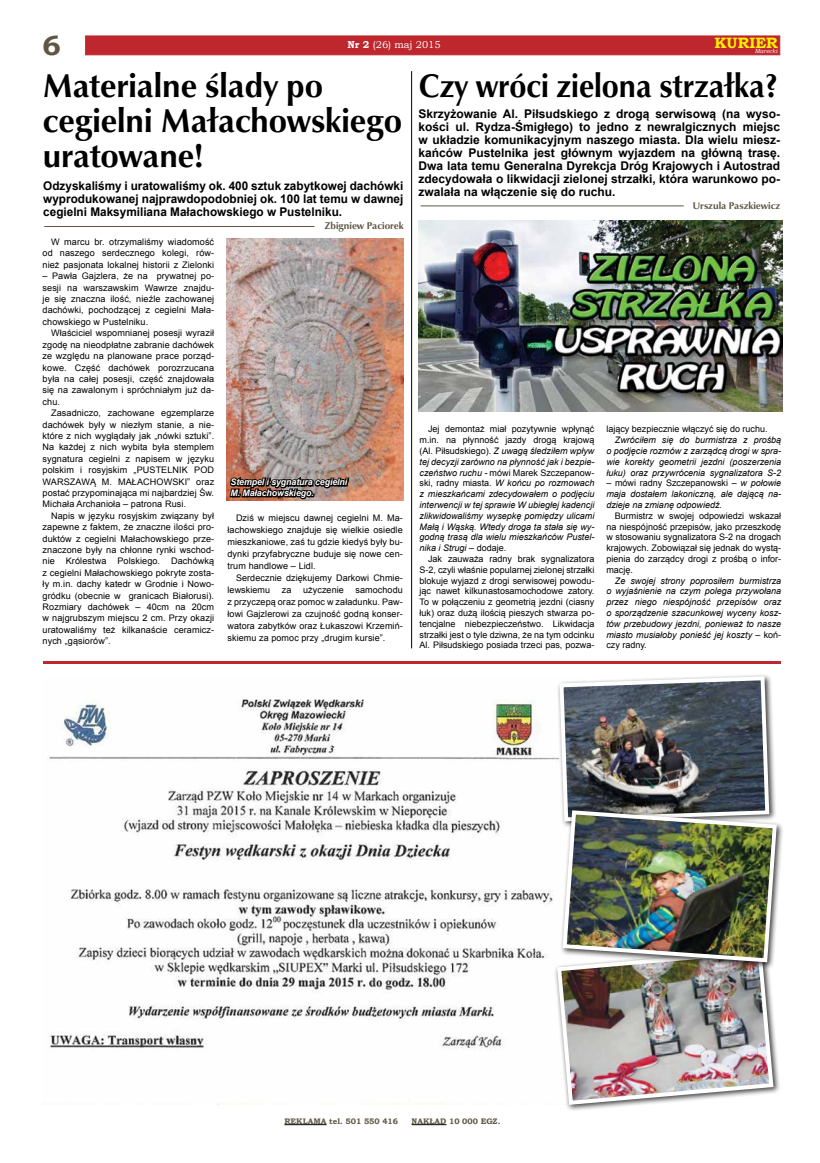
<style>
.page{position:relative;width:820px;height:1163px;background:#fff}
.page>*{position:absolute;margin:0;border:0;box-sizing:border-box;transform-origin:0 0}
.t1{font:700 34px/35px "Classico URW";color:#000}
.t2{font:700 33.7px "Classico URW";color:#000;scale:.91 1}
.t3{font:700 27.7px "Bookman Old Style";color:#5f5643}
.t4{font:700 15px "Bookman Old Style";color:#fff200}
.t5{font:700 12px/13px "Arial";color:#000;text-align:justify}
.t6{font:700 10px "Classico URW";color:#5f5643}
.t7{font:10px "Bookman Old Style";color:#fff}
.t8{font:9px/11.4px "Arial";letter-spacing:.01em;color:#000;text-align:justify}
.t9{font:italic 9px/10.8px "Arial";color:#000;text-align:justify}
.t10{font:italic 700 9px/10.8px "Arial";letter-spacing:-.01em;color:#fff}
.t11{font:700 8px "Bookman Old Style";color:#5f5643}
.t12{font:italic 6px "Bookman Old Style";color:#fff}
.s1{font-weight:700}
.s2{font-style:normal}
</style>
<div class="page">
<div style="left:85px;top:35px;width:695px;height:20px;background:#bf272e;border:1px solid #bf272e"></div>
<hr style="left:284px;top:1124px;width:42px;height:1px;background:#000">
<hr style="left:411px;top:1124px;width:35px;height:1px;background:#000">
<hr style="left:411px;top:71px;width:1px;height:577px;background:#000">
<hr style="left:44px;top:226px;width:270px;height:1px;background:#5f5643">
<hr style="left:420px;top:206px;width:263px;height:1px;background:#5f5643">
<img style="left:227px;top:238px;width:176px;height:262px">
<img style="left:228px;top:459px;width:122px;height:42px">
<img style="left:418px;top:220px;width:364px;height:191px">
<hr style="left:43px;top:660px;width:738px;height:3px;background:#bf272e">
<img style="left:44px;top:699px;width:510px;height:405px">
<div style="left:553px;top:946px;width:227px;height:165px;background:#000;opacity:.75"></div>
<div style="left:559px;top:807px;width:224px;height:162px;background:#000;opacity:.75"></div>
<img style="left:554px;top:675px;width:224px;height:431px">
<h3 class="t3" style="left:43px;top:26px;width:20px">6</h3>
<p class="t7" style="left:347px;top:39px;width:95px"><span class="s1">Nr 2</span> (26) maj 2015</p>
<h3 class="t4" style="left:714px;top:32px;width:65px">KURIER</h3>
<p class="t12" style="left:754px;top:47px;width:24px">Marecki</p>
<h1 class="t1" style="left:43px;top:68px;width:360px">Materialne ślady po cegielni Małachowskiego uratowane!</h1>
<h3 class="t5" style="left:43px;top:179px;width:361px">Odzyskaliśmy i uratowaliśmy ok. 400 sztuk zabytkowej dachówki wyprodukowanej najprawdopodobniej ok. 100 lat temu w dawnej cegielni Maksymiliana Małachowskiego w Pustelniku.</h3>
<p class="t6" style="left:324px;top:220px;width:81px">Zbigniew Paciorek</p>
<p class="t8" style="left:43px;top:236px;width:173px;text-indent:9px">W marcu br. otrzymaliśmy wiadomość od naszego serdecznego kolegi, rów&shy;nież pasjonata lokalnej historii z Zielonki</p>
<p class="t8" style="left:43px;top:270px;width:173px">– Pawła Gajzlera, że na prywatnej po&shy;sesji na warszawskim Wawrze znajdu&shy;je się znaczna ilość, nieźle zachowanej dachówki, pochodzącej z cegielni Mała&shy;chowskiego w Pustelniku.</p>
<p class="t8" style="left:43px;top:327px;width:173px;text-indent:9px">Właściciel wspomnianej posesji wyraził zgodę na nieodpłatne zabranie dachówek ze względu na planowane prace porząd&shy;kowe. Część dachówek porozrzucana była na całej posesji, część znajdowała się na zawalonym i spróchniałym już da&shy;chu.</p>
<p class="t8" style="left:43px;top:407px;width:173px;text-indent:9px">Zasadniczo, zachowane egzemplarze dachówek były w niezłym stanie, a nie&shy;które z nich wyglądały jak „nówki sztuki”.<br>Na każdej z nich wybita była stemplem sygnatura cegielni z napisem w języku polskim i rosyjskim „PUSTELNIK POD WARSZAWĄ M. MAŁACHOWSKI” oraz postać przypominająca mi najbardziej Św.<br>Michała Archanioła – patrona Rusi.</p>
<p class="t8" style="left:43px;top:510px;width:173px;text-indent:9px">Napis w języku rosyjskim związany był zapewne z faktem, że znaczne ilości pro&shy;duktów z cegielni Małachowskiego prze&shy;znaczone były na chłonne rynki wschod&shy;nie Królestwa Polskiego. Dachówką z cegielni Małachowskiego pokryte zosta&shy;ły m.in. dachy katedr w Grodnie i Nowo&shy;gródku (obecnie w granicach Białorusi).<br>Rozmiary dachówek – 40cm na 20cm w najgrubszym miejscu 2 cm. Przy okazji uratowaliśmy też kilkanaście ceramicz&shy;nych „gąsiorów”.</p>
<p class="t10" style="left:230px;top:477px;width:118px">Stempel i sygnatura cegielni<br>M. Małachowskiego.</p>
<p class="t8" style="left:227px;top:512px;width:177px;line-height:12px;text-indent:9px">Dziś w miejscu dawnej cegielni M. Ma&shy;łachowskiego znajduje się wielkie osiedle mieszkaniowe, zaś tu gdzie kiedyś były bu&shy;dynki przyfabryczne buduje się nowe cen&shy;trum handlowe – Lidl.</p>
<p class="t8" style="left:227px;top:572px;width:177px;line-height:12px;text-indent:9px">Serdecznie dziękujemy Darkowi Chmie&shy;lewskiemu</p>
<p class="t8" style="left:227px;top:584px;width:177px;line-height:12px;text-indent:128px">samochodu z przyczepą oraz pomoc w załadunku. Paw&shy;łowi Gajzlerowi za czujność godną konser&shy;watora zabytków oraz Łukaszowi Krzemiń&shy;skiemu za pomoc przy „drugim kursie”.</p>
<p class="t8" style="left:282px;top:584px;width:11px">za</p>
<p class="t8" style="left:303px;top:584px;width:42px">użyczenie</p>
<h2 class="t2" style="left:419px;top:65px;width:395px">Czy wróci zielona strzałka?</h2>
<p class="t5" style="left:418px;top:108px;width:363px">Skrzyżowanie Al. Piłsudskiego z drogą serwisową (na wyso&shy;kości ul. Rydza-Śmigłego) to jedno z newralgicznych miejsc w układzie komunikacyjnym naszego miasta. Dla wielu miesz&shy;kańców Pustelnika jest głównym wyjazdem na główną trasę.<br>Dwa lata temu Generalna Dyrekcja Dróg Krajowych i Autostrad zdecydowała o likwidacji zielonej strzałki, która warunkowo po&shy;zwalała na włączenie się do ruchu.</p>
<p class="t6" style="left:692px;top:199px;width:89px">Urszula Paszkiewicz</p>
<p class="t9" style="left:419px;top:424px;width:176px;text-indent:9px"><span class="s2">Jej demontaż miał pozytywnie wpłynąć m.in. na płynność jazdy drogą krajową (Al. Piłsudskiego).</span> Z uwagą śledziłem wpływ tej decyzji zarówno na płynność jak i bezpie&shy;czeństwo ruchu - <span class="s2">mówi Marek Szczepanow&shy;ski, radny miasta.</span> W końcu po rozmowach z mieszkańcami zdecydowałem o podjęciu interwencji w tej sprawie W ubiegłej kadencji zlikwidowaliśmy wysepkę pomiędzy ulicami Małą i Wąską. Wtedy droga ta stała się wy&shy;godną trasą dla wielu mieszkańców Pustel&shy;nika i Strugi <span class="s2">– dodaje.</span></p>
<p class="t8" style="left:419px;top:553px;width:176px;line-height:10.8px;text-indent:9px">Jak zauważa radny brak sygnalizatora S-2, czyli właśnie popularnej zielonej strzałki blokuje wyjazd z drogi serwisowej powodu&shy;jąc nawet kilkunastosamochodowe zatory.<br>To w połączeniu z geometrią jezdni (ciasny łuk) oraz dużą ilością pieszych stwarza po&shy;tencjalne niebezpieczeństwo. Likwidacja strzałki jest o tyle dziwna, że na tym odcinku Al. Piłsudskiego posiada trzeci pas, pozwa-</p>
<p class="t8" style="left:606px;top:423px;width:163px">lający bezpiecznie włączyć się do ruchu.</p>
<p class="t9" style="left:606px;top:434px;width:176px;text-indent:9px">Zwróciłem się do burmistrza z prośbą o podjęcie rozmów z zarządcą drogi w spra&shy;wie korekty geometrii jezdni (poszerzenia łuku) oraz przywrócenia sygnalizatora S-2</p>
<p class="t9" style="left:606px;top:478px;width:176px">– <span class="s2">mówi radny Szczepanowski –</span> w połowie maja dostałem lakoniczną, ale dającą na&shy;dzieje na zmianę odpowiedź.</p>
<p class="t8" style="left:606px;top:510px;width:176px;line-height:10.8px;text-indent:9px">Burmistrz w swojej odpowiedzi wskazał na niespójność przepisów, jako przeszkodę w stosowaniu sygnalizatora S-2 na drogach krajowych. Zobowiązał się jednak do wystą&shy;pienia do zarządcy drogi z prośbą o infor&shy;mację.</p>
<p class="t9" style="left:606px;top:575px;width:176px;text-indent:9px">Ze swojej strony poprosiłem burmistrza o wyjaśnienie na czym polega przywołana przez niego niespójność przepisów oraz o sporządzenie szacunkowej wyceny kosz&shy;tów przebudowy jezdni, ponieważ to nasze miasto musiałoby ponieść jej koszty <span class="s2">– koń&shy;czy radny.</span></p>
<p class="t11" style="left:284px;top:1114px;width:115px">REKLAMA tel. 501 550 416</p>
<p class="t11" style="left:411px;top:1114px;width:90px">NAKŁAD 10 000 EGZ.</p>
</div>
